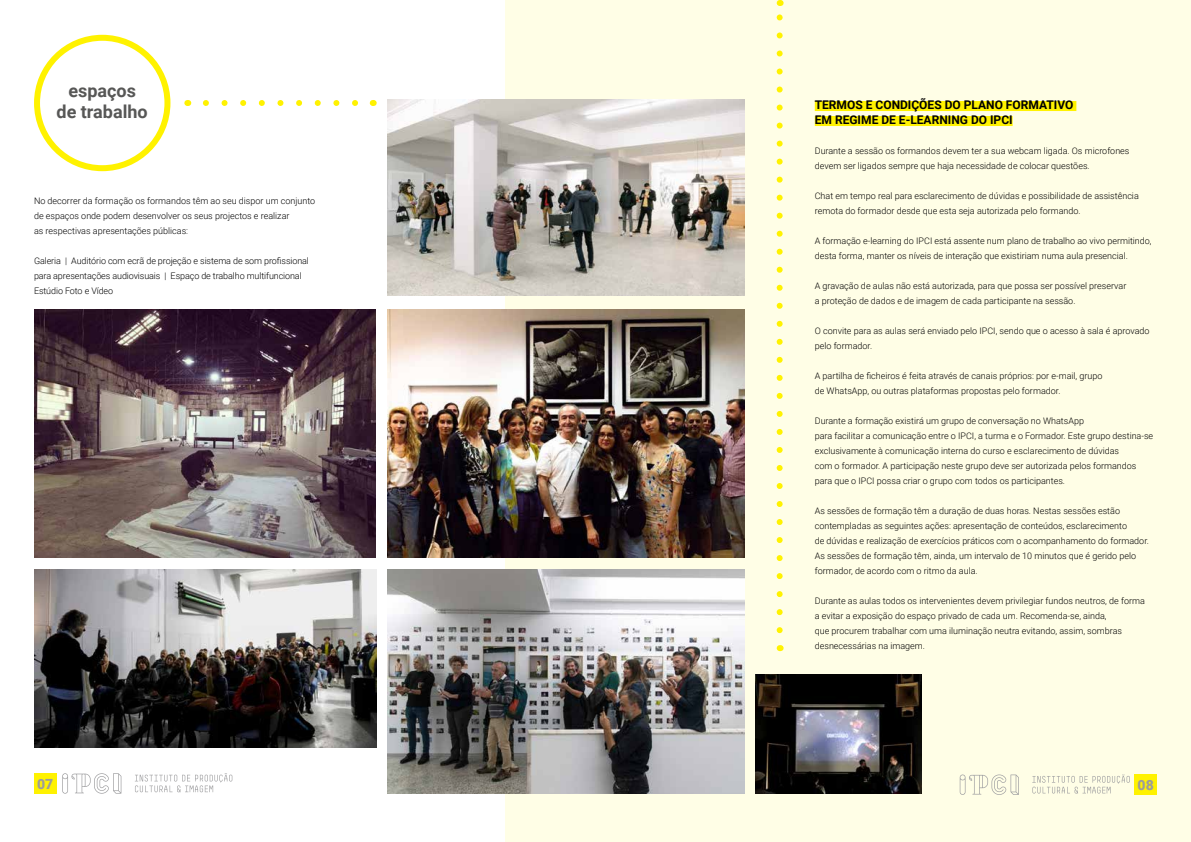
<style>
.page{position:relative;width:1191px;height:842px;background:#fff}
.page>*{position:absolute;margin:0;border:0;box-sizing:border-box;transform-origin:0 0}
.t1{font:700 18px/21.6px "Roboto";color:#575756;text-align:center}
.t2{font:900 14px "Roboto";color:#9d9d9c}
.t3{font:700 12px/15px "Roboto";color:#000}
.t4{font:300 9px/15px "Roboto";color:#000}
</style>
<div class="page">
<div style="left:505px;top:0;width:686px;height:842px;background:#fffee6"></div>
<svg style="left:62px;top:773px;width:59px;height:21px"></svg>
<svg style="left:135px;top:773px;width:97px;height:19px"></svg>
<div style="left:34px;top:773px;width:23px;height:21px;background:#fff200"></div>
<svg style="left:959px;top:774px;width:60px;height:21px"></svg>
<svg style="left:1032px;top:774px;width:97px;height:19px"></svg>
<div style="left:1134px;top:774px;width:23px;height:21px;background:#fff200"></div>
<div style="left:814px;top:101px;width:262px;height:10px;background:#fff200"></div>
<div style="left:814px;top:116px;width:198px;height:10px;background:#fff200"></div>
<div style="left:34px;top:35px;width:136px;height:136px;border:6px solid #fff200;border-radius:50%"></div>
<img style="left:387px;top:569px;width:357px;height:225px">
<img style="left:387px;top:100px;width:357px;height:196px">
<img style="left:387px;top:309px;width:357px;height:248px">
<img style="left:756px;top:675px;width:165px;height:119px">
<img style="left:34px;top:569px;width:342px;height:178px">
<svg style="left:776px;top:14px;width:6px;height:616px"></svg>
<img style="left:34px;top:309px;width:342px;height:248px">
<svg style="left:206px;top:100px;width:152px;height:6px"></svg>
<h1 class="t1" style="left:57px;top:79px;width:93px">espaços de trabalho</h1>
<p class="t4" style="left:34px;top:193px;width:283px">No decorrer da formação os formandos têm ao seu dispor um conjunto de espaços onde podem desenvolver os seus projectos e realizar<br>as respectivas apresentações públicas:</p>
<p class="t4" style="left:34px;top:253px;width:276px">Galeria | Auditório com ecrã de projeção e sistema de som profissional para apresentações audiovisuais | Espaço de trabalho multifuncional<br>Estúdio Foto e Vídeo</p>
<h3 class="t3" style="left:814px;top:97px;width:260px">TERMOS E CONDIÇÕES DO PLANO FORMATIVO<br>EM REGIME DE E-LEARNING DO IPCI</h3>
<p class="t4" style="left:814px;top:143px;width:316px">Durante a sessão os formandos devem ter a sua webcam ligada. Os microfones devem ser ligados sempre que haja necessidade de colocar questões.</p>
<p class="t4" style="left:814px;top:188px;width:325px">Chat em tempo real para esclarecimento de dúvidas e possibilidade de assistência remota do formador desde que esta seja autorizada pelo formando.</p>
<p class="t4" style="left:814px;top:233px;width:338px">A formação e-learning do IPCI está assente num plano de trabalho ao vivo permitindo, desta forma, manter os níveis de interação que existiriam numa aula presencial.</p>
<p class="t4" style="left:814px;top:278px;width:313px">A gravação de aulas não está autorizada, para que possa ser possível preservar a proteção de dados e de imagem de cada participante na sessão.</p>
<p class="t4" style="left:814px;top:323px;width:336px">O convite para as aulas será enviado pelo IPCI, sendo que o acesso à sala é aprovado pelo formador.</p>
<p class="t4" style="left:814px;top:368px;width:289px">A partilha de ficheiros é feita através de canais próprios: por e-mail, grupo de WhatsApp, ou outras plataformas propostas pelo formador.</p>
<p class="t4" style="left:814px;top:413px;width:340px">Durante a formação existirá um grupo de conversação no WhatsApp<br>para facilitar a comunicação entre o IPCI, a turma e o Formador. Este grupo destina-se exclusivamente à comunicação interna do curso e esclarecimento de dúvidas<br>com o formador. A participação neste grupo deve ser autorizada pelos formandos para que o IPCI possa criar o grupo com todos os participantes.</p>
<p class="t4" style="left:814px;top:503px;width:336px">As sessões de formação têm a duração de duas horas. Nestas sessões estão contempladas as seguintes ações: apresentação de conteúdos, esclarecimento<br>de dúvidas e realização de exercícios práticos com o acompanhamento do formador.<br>As sessões de formação têm, ainda, um intervalo de 10 minutos que é gerido pelo formador, de acordo com o ritmo da aula.</p>
<p class="t4" style="left:814px;top:593px;width:331px">Durante as aulas todos os intervenientes devem privilegiar fundos neutros, de forma a evitar a exposição do espaço privado de cada um. Recomenda-se, ainda,<br>que procurem trabalhar com uma iluminação neutra evitando, assim, sombras desnecessárias na imagem.</p>
<h2 class="t2" style="left:37px;top:774px;width:18px">07</h2>
<h2 class="t2" style="left:1137px;top:776px;width:18px">08</h2>
</div>
